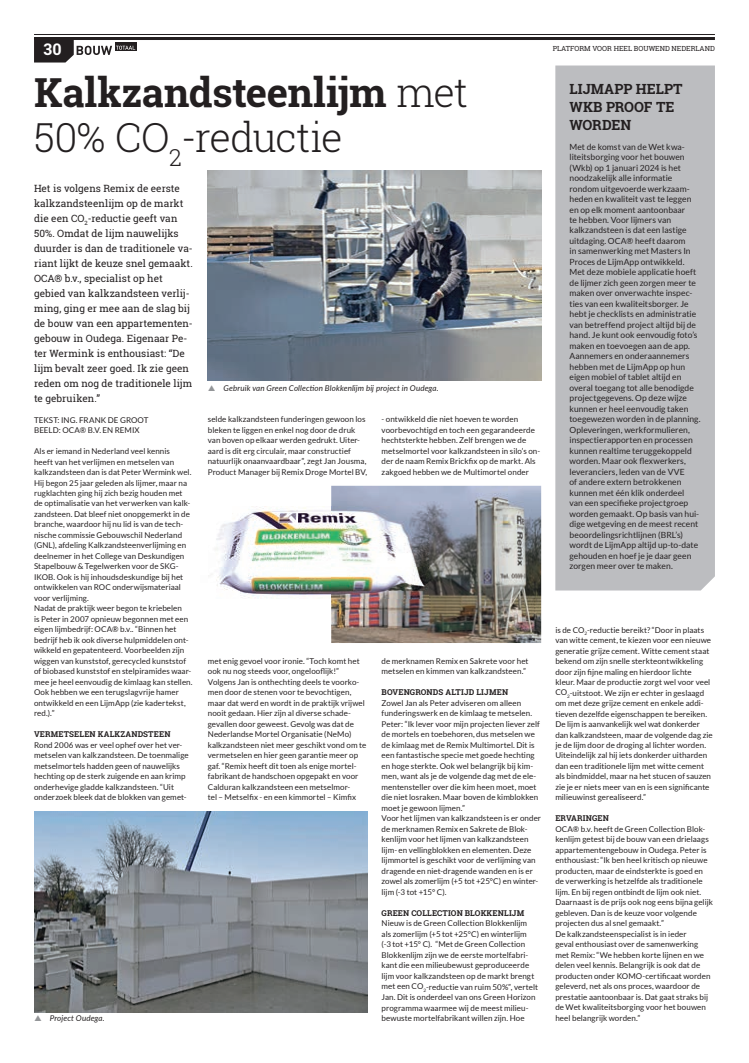
<style>
.page{position:relative;width:749px;height:1063px;background:#fff}
.page>*{position:absolute;margin:0;border:0;box-sizing:border-box;transform-origin:0 0}
.t1{font:700 40px/45px "Roboto Slab";letter-spacing:-.01em;color:#231f20}
.t2{font:700 16px "Roboto Slab";color:#fff}
.t3{font:700 14px/18px "Roboto Slab";color:#231f20}
.t4{font:10px/15px "Roboto Slab";letter-spacing:.005em;color:#231f20}
.t5{font:8.5px/10.5px "Lato";letter-spacing:.005em;color:#231f20}
.t6{font:8px/10.5px "Lato";letter-spacing:.005em;color:#231f20}
.t7{font:700 8px "Roboto Slab";letter-spacing:.015em;color:#231f20}
.t8{font:italic 8px "Lato";letter-spacing:.015em;color:#231f20}
.t9{font:7px "Roboto Slab";color:#231f20}
.s1{font-weight:300}
</style>
<div class="page">
<hr style="left:34px;top:34px;width:680px;height:1px;background:#231f20">
<hr style="left:34px;top:37px;width:680px;height:3px;background:#231f20">
<div style="left:115px;top:42px;width:21px;height:9px;background:#231f20"></div>
<svg style="left:34px;top:40px;width:101px;height:23px"></svg>
<div style="left:555px;top:66px;width:159px;height:525px;background:#bcbdc0"></div>
<img style="left:208px;top:171px;width:333px;height:210px">
<img style="left:34px;top:811px;width:333px;height:202px">
<img style="left:331px;top:486px;width:210px;height:157px">
<img style="left:208px;top:506px;width:221px;height:93px">
<h2 class="t2" style="left:44px;top:38px;width:19px">30</h2>
<p class="t9" style="left:552px;top:44px;width:164px">PLATFORM VOOR HEEL BOUWEND NEDERLAND</p>
<h1 class="t1" style="left:34px;top:70px;width:435px">Kalkzandsteenlijm <span class="s1">met<br>50% CO</span><sub>2</sub><span class="s1">-reductie</span></h1>
<h3 class="t3" style="left:569px;top:80px;width:115px">LIJMAPP HELPT<br>WKB PROOF TE<br>WORDEN</h3>
<p class="t5" style="left:569px;top:141px;width:132px">Met de komst van de Wet kwa&shy;liteitsborging voor het bouwen (Wkb) op 1 januari 2024 is het noodzakelijk alle informatie rondom uitgevoerde werkzaam&shy;heden en kwaliteit vast te leggen en op elk moment aantoonbaar<br>te hebben. Voor lijmers van kalkzandsteen is dat een lastige uitdaging. OCA® heeft daarom<br>in samenwerking met Masters In<br>Proces de LijmApp ontwikkeld.<br>Met deze mobiele applicatie hoeft de lijmer zich geen zorgen meer te maken over onverwachte inspec&shy;ties van een kwaliteitsborger. Je hebt je checklists en administratie van betreffend project altijd bij de hand. Je kunt ook eenvoudig foto’s maken en toevoegen aan de app.<br>Aannemers en onderaannemers hebben met de LijmApp op hun eigen mobiel of tablet altijd en overal toegang tot alle benodigde projectgegevens. Op deze wijze kunnen er heel eenvoudig taken toegewezen worden in de planning.<br>Opleveringen, werkformulieren, inspectierapporten en processen kunnen realtime teruggekoppeld worden. Maar ook flexwerkers, leveranciers, leden van de VVE<br>of andere extern betrokkenen kunnen met één klik onderdeel<br>van een specifieke projectgroep worden gemaakt. Op basis van hui&shy;dige wetgeving en de meest recent beoordelingsrichtlijnen (BRL’s) wordt de LijmApp altijd up-to-date gehouden en hoef je je daar geen zorgen meer over te maken.</p>
<p class="t4" style="left:34px;top:180px;width:160px">Het is volgens Remix de eerste kalkzandsteenlijm op de markt die een CO<sub>2</sub>-reductie geeft van<br>50%. Omdat de lijm nauwelijks duurder is dan de traditionele va&shy;riant lijkt de keuze snel gemaakt.<br>OCA® b.v., specialist op het gebied van kalkzandsteen verlij&shy;ming, ging er mee aan de slag bij de bouw van een appartementen&shy;gebouw in Oudega. Eigenaar Pe&shy;ter Wermink is enthousiast: “De lijm bevalt zeer goed. Ik zie geen reden om nog de traditionele lijm te gebruiken.”</p>
<p class="t6" style="left:34px;top:414px;width:116px">TEKST: ING. FRANK DE GROOT<br>BEELD: OCA® B.V. EN REMIX</p>
<p class="t6" style="left:34px;top:446px;width:160px">Als er iemand in Nederland veel kennis<br>heeft van het verlijmen en metselen van kalkzandsteen dan is dat Peter Wermink wel.<br>Hij begon 25 jaar geleden als lijmer, maar na rugklachten ging hij zich bezig houden met de optimalisatie van het verwerken van kalk&shy;zandsteen. Dat bleef niet onopgemerkt in de branche, waardoor hij nu lid is van de tech&shy;nische commissie Gebouwschil Nederland (GNL), afdeling Kalkzandsteenverlijming en deelnemer in het College van Deskundigen Stapelbouw &amp; Tegelwerken voor de SKG-IKOB. Ook is hij inhoudsdeskundige bij het ontwikkelen van ROC onderwijsmateriaal voor verlijming.<br>Nadat de praktijk weer begon te kriebelen<br>is Peter in 2007 opnieuw begonnen met een eigen lijmbedrijf: OCA® b.v.. “Binnen het bedrijf heb ik ook diverse hulpmiddelen ont&shy;wikkeld en gepatenteerd. Voorbeelden zijn wiggen van kunststof, gerecycled kunststof of biobased kunststof en stelpiramides waar&shy;mee je heel eenvoudig de kimlaag kan stellen.<br>Ook hebben we een terugslagvrije hamer ontwikkeld en een LijmApp (zie kadertekst, red.).”</p>
<p class="t7" style="left:34px;top:729px;width:138px">VERMETSELEN KALKZANDSTEEN</p>
<p class="t6" style="left:34px;top:740px;width:156px">Rond 2006 was er veel ophef over het ver&shy;metselen van kalkzandsteen. De toenmalige metselmortels hadden geen of nauwelijks hechting op de sterk zuigende en aan krimp onderhevige gladde kalkzandsteen. “Uit onderzoek bleek dat de blokken van gemet-</p>
<p class="t8" style="left:223px;top:382px;width:216px">Gebruik van Green Collection Blokkenlijm bij project in Oudega.</p>
<p class="t6" style="left:381px;top:414px;width:160px">- ontwikkeld die niet hoeven te worden voorbevochtigd en toch een gegarandeerde hechtsterkte hebben. Zelf brengen we de metselmortel voor kalkzandsteen in silo’s on&shy;der de naam Remix Brickfix op de markt. Als zakgoed hebben we de Multimortel onder</p>
<p class="t6" style="left:208px;top:414px;width:161px">selde kalkzandsteen funderingen gewoon los bleken te liggen en enkel nog door de druk van boven op elkaar werden gedrukt. Uiter&shy;aard is dit erg circulair, maar constructief natuurlijk onaanvaardbaar”, zegt Jan Jousma, Product Manager bij Remix Droge Mortel BV,</p>
<p class="t6" style="left:555px;top:624px;width:159px">is de CO<sub>2</sub>-reductie bereikt? “Door in plaats van witte cement, te kiezen voor een nieuwe generatie grijze cement. Witte cement staat bekend om zijn snelle sterkteontwikkeling door zijn fijne maling en hierdoor lichte kleur. Maar de productie zorgt wel voor veel CO<sub>2</sub>-uitstoot. We zijn er echter in geslaagd om met deze grijze cement en enkele addi&shy;tieven dezelfde eigenschappen te bereiken.<br>De lijm is aanvankelijk wel wat donkerder dan kalkzandsteen, maar de volgende dag zie je de lijm door de droging al lichter worden.<br>Uiteindelijk zal hij iets donkerder uitharden dan een traditionele lijm met witte cement als bindmiddel, maar na het stucen of sauzen zie je er niets meer van en is een significante milieuwinst gerealiseerd.”</p>
<p class="t7" style="left:555px;top:813px;width:55px">ERVARINGEN</p>
<p class="t6" style="left:555px;top:824px;width:159px">OCA® b.v. heeft de Green Collection Blok&shy;kenlijm getest bij de bouw van een drielaags appartementengebouw in Oudega. Peter is enthousiast: “Ik ben heel kritisch op nieuwe producten, maar de eindsterkte is goed en de verwerking is hetzelfde als traditionele lijm. En bij regen ontbindt de lijm ook niet.<br>Daarnaast is de prijs ook nog eens bijna gelijk gebleven. Dan is de keuze voor volgende projecten dus al snel gemaakt.”<br>De kalkzandsteenspecialist is in ieder<br>geval enthousiast over de samenwerking met Remix: “We hebben korte lijnen en we delen veel kennis. Belangrijk is ook dat de producten onder KOMO-certificaat worden geleverd, net als ons proces, waardoor de prestatie aantoonbaar is. Dat gaat straks bij de Wet kwaliteitsborging voor het bouwen</p>
<p class="t6" style="left:208px;top:656px;width:160px">met enig gevoel voor ironie. “Toch komt het ook nu nog steeds voor, ongelooflijk!” Volgens Jan is onthechting deels te voorko&shy;men door de stenen voor te bevochtigen, maar dat werd en wordt in de praktijk vrijwel nooit gedaan. Hier zijn al diverse schade&shy;gevallen door geweest. Gevolg was dat de Nederlandse Mortel Organisatie (NeMo) kalkzandsteen niet meer geschikt vond om te vermetselen en hier geen garantie meer op gaf. “Remix heeft dit toen als enige mortel&shy;fabrikant de handschoen opgepakt en voor Calduran kalkzandsteen een metselmor-<br>tel – Metselfix - en een kimmortel – Kimfix</p>
<p class="t6" style="left:381px;top:656px;width:148px">de merknamen Remix en Sakrete voor het metselen en kimmen van kalkzandsteen.”</p>
<p class="t7" style="left:381px;top:687px;width:128px">BOVENGRONDS ALTIJD LIJMEN</p>
<p class="t6" style="left:381px;top:698px;width:161px">Zowel Jan als Peter adviseren om alleen funderingswerk en de kimlaag te metselen.<br>Peter: “Ik lever voor mijn projecten liever zelf de mortels en toebehoren, dus metselen we de kimlaag met de Remix Multimortel. Dit is een fantastische specie met goede hechting en hoge sterkte. Ook wel belangrijk bij kim&shy;men, want als je de volgende dag met de ele&shy;mentensteller over die kim heen moet, moet die niet losraken. Maar boven de kimblokken moet je gewoon lijmen.”<br>Voor het lijmen van kalkzandsteen is er onder de merknamen Remix en Sakrete de Blok&shy;kenlijm voor het lijmen van kalkzandsteen lijm- en vellingblokken en elementen. Deze lijmmortel is geschikt voor de verlijming van dragende en niet-dragende wanden en is er zowel als zomerlijm (+5 tot +25°C) en winter&shy;lijm (-3 tot +15° C).</p>
<p class="t7" style="left:381px;top:907px;width:144px">GREEN COLLECTION BLOKKENLIJM</p>
<p class="t6" style="left:381px;top:918px;width:158px">Nieuw is de Green Collection Blokkenlijm als zomerlijm (+5 tot +25°C) en winterlijm (-3 tot +15° C). “Met de Green Collection Blokkenlijm zijn we de eerste mortelfabri&shy;kant die een milieubewust geproduceerde lijm voor kalkzandsteen op de markt brengt met een CO<sub>2</sub>-reductie van ruim 50%”, vertelt Jan. Dit is onderdeel van ons Green Horizon programma waarmee wij de meest milieu&shy;bewuste mortelfabrikant willen zijn. Hoe</p>
<p class="t8" style="left:50px;top:1012px;width:56px">Project Oudega.</p>
<p class="t6" style="left:555px;top:1013px;width:87px">heel belangrijk worden.”</p>
</div>
